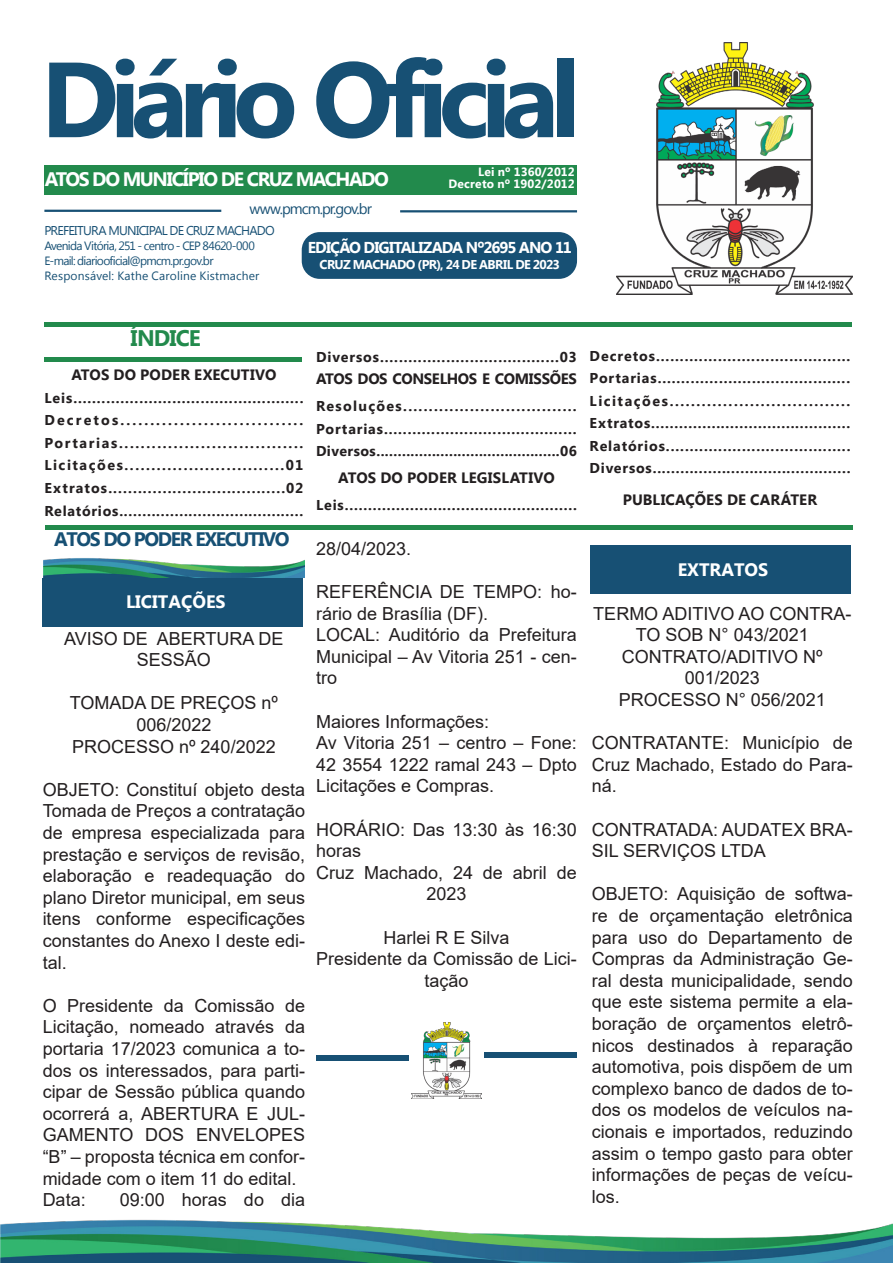
<style>
.page{position:relative;width:893px;height:1263px;background:#fff}
.page>*{position:absolute;margin:0;border:0;box-sizing:border-box;transform-origin:0 0}
.t1{font:700 106.5px "Myanmar Text";letter-spacing:-.085em;color:#175074}
.t2{font:700 22.5px "Myanmar Text";letter-spacing:-.04em;color:#228a4c}
.t3{font:700 19.5px "Myanmar Text";letter-spacing:-.075em;color:#fff}
.t4{font:700 19.5px "Myanmar Text";letter-spacing:-.07em;color:#175074}
.t5{font:18px/21.6px "Arial";color:#231f20;text-align:center}
.t6{font:700 18px "Myanmar Text";color:#fff}
.t7{font:700 15.75px "Myanmar Text";letter-spacing:-.055em;color:#fff}
.t8{font:700 15px "Myanmar Text";color:#231f20}
.t9{font:700 15px "Myanmar Text";letter-spacing:-.025em;color:#231f20}
.t10{font:15px "Myanmar Text";letter-spacing:-.065em;color:#175074}
.t11{font:700 14.25px/22.5px "Myanmar Text";letter-spacing:.065em;color:#231f20}
.t12{font:700 14.25px "Myanmar Text";letter-spacing:.105em;color:#231f20}
.t13{font:700 14.25px "Myanmar Text";letter-spacing:.03em;color:#231f20}
.t14{font:700 14.25px "Myanmar Text";letter-spacing:.11em;color:#231f20}
.t15{font:700 14.25px "Myanmar Text";letter-spacing:.15em;color:#231f20}
.t16{font:12.75px "Myanmar Text";letter-spacing:-.06em;color:#175074}
.t17{font:700 12.75px "Myanmar Text";letter-spacing:-.05em;color:#fff}
.t18{font:12px "Myanmar Text";letter-spacing:-.05em;color:#175074}
.t19{font:12px "Myanmar Text";letter-spacing:.015em;color:#175074}
.t20{font:700 12px "Myanmar Text";letter-spacing:.015em;color:#fff}
</style>
<div class="page">
<img style="left:616px;top:42px;width:236px;height:252px">
<div style="left:44px;top:165px;width:533px;height:29px;background:#228a4c"></div>
<hr style="left:44px;top:210px;width:177px;height:2px;background:#175074">
<hr style="left:400px;top:210px;width:177px;height:2px;background:#175074">
<div style="left:302px;top:232px;width:275px;height:47px;background:#175074;border-radius:18px"></div>
<hr style="left:44px;top:322px;width:808px;height:4px;background:#228a4c">
<hr style="left:45px;top:525px;width:808px;height:4px;background:#228a4c">
<div style="left:44px;top:357px;width:258px;height:5px;background:#228a4c"></div>
<img style="left:0;top:1219px;width:893px;height:44px">
<img style="left:43px;top:558px;width:261px;height:20px">
<div style="left:43px;top:578px;width:260px;height:49px;background:#175074"></div>
<svg style="left:316px;top:1055px;width:93px;height:5px"></svg>
<img style="left:411px;top:1023px;width:71px;height:75px">
<svg style="left:484px;top:1052px;width:93px;height:6px"></svg>
<div style="left:590px;top:545px;width:260px;height:49px;background:#175074"></div>
<p class="t1" style="left:41px;top:38px;width:541px">Diário Oficial</p>
<p class="t3" style="left:45px;top:168px;width:346px">ATOS DO MUNICÍPIO DE CRUZ MACHADO</p>
<p class="t20" style="left:478px;top:164px;width:98px">Lei nº 1360/2012</p>
<p class="t20" style="left:448px;top:176px;width:128px">Decreto nº 1902/2012</p>
<p class="t10" style="left:249px;top:200px;width:124px">www.pmcm.pr.gov.br</p>
<p class="t16" style="left:44px;top:223px;width:232px">PREFEITURA MUNICIPAL DE CRUZ MACHADO</p>
<p class="t18" style="left:44px;top:239px;width:212px">Avenida Vitória, 251 - centro - CEP 84620-000</p>
<p class="t18" style="left:44px;top:254px;width:171px">E-mail: diariooficial@pmcm.pr.gov.br</p>
<p class="t19" style="left:44px;top:269px;width:217px">Responsável: Kathe Caroline Kistmacher</p>
<p class="t7" style="left:308px;top:238px;width:266px">EDIÇÃO DIGITALIZADA Nº2695 ANO 11</p>
<p class="t17" style="left:320px;top:257px;width:242px">CRUZ MACHADO (PR), 24 DE ABRIL DE 2023</p>
<p class="t2" style="left:131px;top:325px;width:72px">ÍNDICE</p>
<p class="t8" style="left:71px;top:366px;width:207px">ATOS DO PODER EXECUTIVO</p>
<p class="t11" style="left:44px;top:387px;width:261px">Leis.................................................</p>
<p class="t15" style="left:44px;top:412px;width:261px">Decretos...............................</p>
<p class="t14" style="left:44px;top:435px;width:260px">Portarias..................................</p>
<p class="t12" style="left:44px;top:457px;width:260px">Licitações..............................01</p>
<p class="t11" style="left:44px;top:477px;width:261px">Extratos....................................02</p>
<p class="t11" style="left:44px;top:499px;width:260px">Relatórios........................................</p>
<p class="t4" style="left:54px;top:528px;width:237px">ATOS DO PODER EXECUTIVO</p>
<p class="t6" style="left:126px;top:591px;width:101px">LICITAÇÕES</p>
<p class="t5" style="left:64px;top:627px;width:221px">AVISO DE ABERTURA DE<br>SESSÃO</p>
<p class="t5" style="left:70px;top:692px;width:210px">TOMADA DE PREÇOS nº<br>006/2022</p>
<p class="t5" style="left:72px;top:735px;width:205px">PROCESSO nº 240/2022</p>
<p class="t5" style="left:43px;top:778px;width:264px;text-align:justify">OBJETO: Constituí objeto desta Tomada de Preços a contratação de empresa especializada para prestação e serviços de revisão, elaboração e readequação do plano Diretor municipal, em seus itens conforme especificações constantes do Anexo I deste edi&shy;tal.</p>
<p class="t5" style="left:43px;top:994px;width:264px;text-align:justify">O Presidente da Comissão de Licitação, nomeado através da portaria 17/2023 comunica a to&shy;dos os interessados, para parti&shy;cipar de Sessão pública quando ocorrerá a, ABERTURA E JUL-GAMENTO DOS ENVELOPES “B” – proposta técnica em confor&shy;midade com o item 11 do edital.</p>
<p class="t5" style="left:43px;top:1189px;width:45px">Data:</p>
<p class="t5" style="left:120px;top:1189px;width:187px">09:00 horas do dia</p>
<p class="t11" style="left:316px;top:345px;width:262px">Diversos......................................03</p>
<p class="t9" style="left:316px;top:370px;width:262px">ATOS DOS CONSELHOS E COMISSÕES</p>
<p class="t11" style="left:316px;top:395px;width:262px">Resoluções..................................<br>Portarias.........................................</p>
<p class="t13" style="left:316px;top:443px;width:262px">Diversos...........................................06</p>
<p class="t8" style="left:338px;top:469px;width:218px">ATOS DO PODER LEGISLATIVO</p>
<p class="t11" style="left:316px;top:494px;width:262px">Leis..................................................</p>
<p class="t5" style="left:316px;top:537px;width:97px">28/04/2023.</p>
<p class="t5" style="left:316px;top:581px;width:262px;text-align:left">REFERÊNCIA DE TEMPO: ho&shy;rário de Brasília (DF).</p>
<p class="t5" style="left:316px;top:624px;width:262px;text-align:justify">LOCAL: Auditório da Prefeitura Municipal – Av Vitoria 251 - cen&shy;tro</p>
<p class="t5" style="left:316px;top:710px;width:175px">Maiores Informações:</p>
<p class="t5" style="left:316px;top:732px;width:262px;text-align:justify">Av Vitoria 251 – centro – Fone:<br>42 3554 1222 ramal 243 – Dpto Licitações e Compras.</p>
<p class="t5" style="left:316px;top:818px;width:262px;text-align:left">HORÁRIO: Das 13:30 às 16:30 horas</p>
<p class="t5" style="left:316px;top:861px;width:262px">Cruz Machado, 24 de abril de<br>2023</p>
<p class="t5" style="left:383px;top:926px;width:128px">Harlei R E Silva</p>
<p class="t5" style="left:316px;top:948px;width:262px">Presidente da Comissão de Lici&shy;tação</p>
<p class="t11" style="left:590px;top:345px;width:262px">Decretos.........................................</p>
<p class="t11" style="left:590px;top:367px;width:262px">Portarias.........................................</p>
<p class="t12" style="left:590px;top:393px;width:262px">Licitações..................................</p>
<p class="t11" style="left:590px;top:412px;width:262px">Extratos...........................................</p>
<p class="t11" style="left:590px;top:435px;width:262px">Relatórios.......................................</p>
<p class="t11" style="left:590px;top:457px;width:262px">Diversos...........................................</p>
<p class="t8" style="left:623px;top:491px;width:196px">PUBLICAÇÕES DE CARÁTER</p>
<p class="t6" style="left:678px;top:559px;width:92px">EXTRATOS</p>
<p class="t5" style="left:593px;top:602px;width:260px">TERMO ADITIVO AO CONTRA-<br>TO SOB N° 043/2021</p>
<p class="t5" style="left:622px;top:645px;width:202px">CONTRATO/ADITIVO Nº<br>001/2023</p>
<p class="t5" style="left:619px;top:689px;width:209px">PROCESSO N° 056/2021</p>
<p class="t5" style="left:592px;top:732px;width:262px;text-align:justify">CONTRATANTE: Município de Cruz Machado, Estado do Para&shy;ná.</p>
<p class="t5" style="left:592px;top:818px;width:262px;text-align:left">CONTRATADA: AUDATEX BRA-<br>SIL SERVIÇOS LTDA</p>
<p class="t5" style="left:592px;top:883px;width:262px;text-align:justify">OBJETO: Aquisição de softwa&shy;re de orçamentação eletrônica para uso do Departamento de Compras da Administração Ge&shy;ral desta municipalidade, sendo que este sistema permite a ela&shy;boração de orçamentos eletrô&shy;nicos destinados à reparação automotiva, pois dispõem de um complexo banco de dados de to&shy;dos os modelos de veículos na&shy;cionais e importados, reduzindo assim o tempo gasto para obter informações de peças de veícu&shy;los.</p>
</div>
